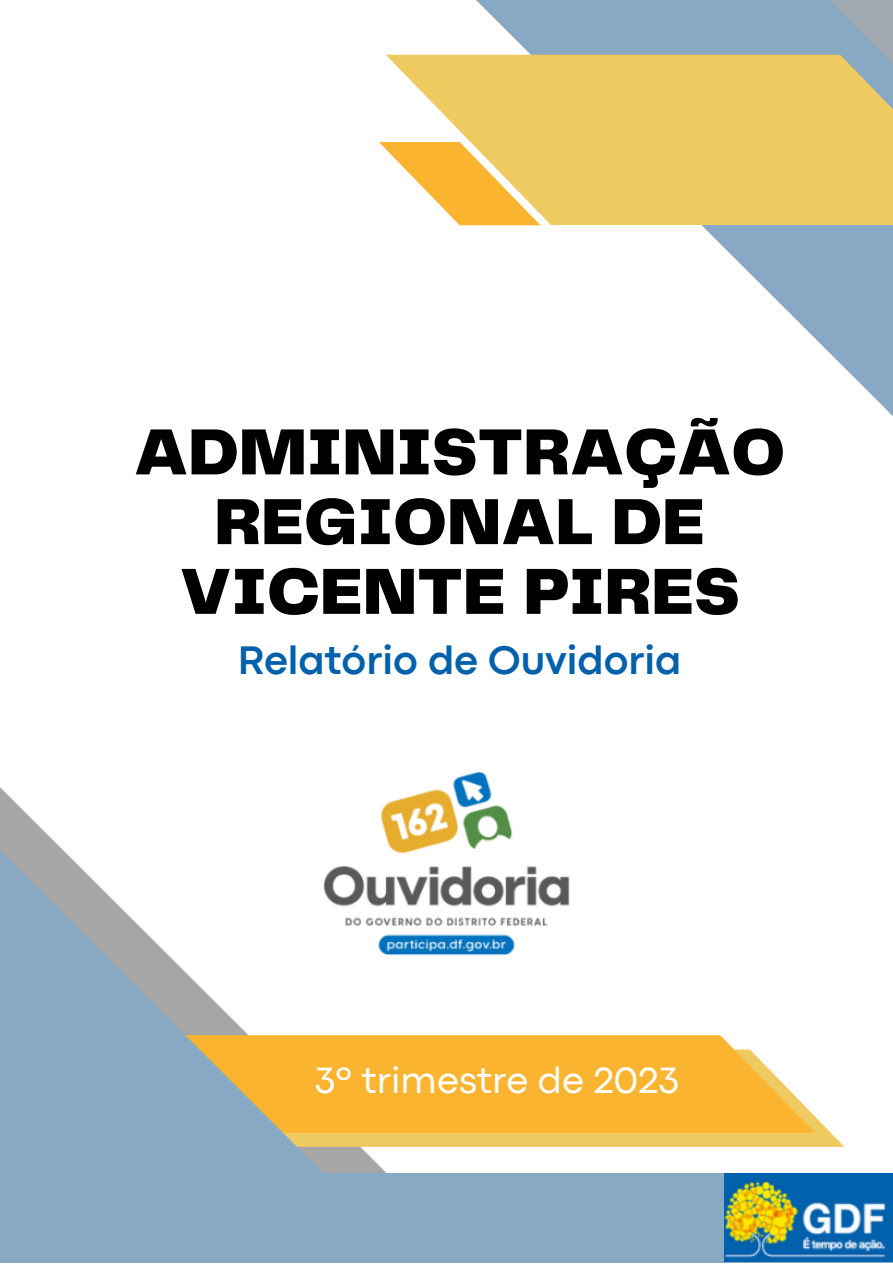
<style>
.page{position:relative;width:893px;height:1264px;background:#fff}
.page>*{position:absolute;margin:0;border:0;box-sizing:border-box;transform-origin:0 0}
.t1{font:900 67.5px/69.8px "Telegraf";color:#000;text-align:center}
.t2{font:700 41.55px "Codec Pro";color:#0361ac}
.t3{font:38.25px "Codec Pro";color:#fff}
</style>
<div class="page">
<svg style="left:505px;top:1115px;width:339px;height:31px;background:#efce6c"></svg>
<svg style="left:505px;top:1035px;width:309px;height:97px;background:#fabd48"></svg>
<svg style="left:0;top:787px;width:505px;height:475px"></svg>
<div style="left:156px;top:1173px;width:736px;height:89px;background:#88a9c3"></div>
<svg style="left:386px;top:0;width:254px;height:226px;fill:#88a9c3"></svg>
<svg style="left:386px;top:55px;width:254px;height:170px;background:#f0d073"></svg>
<svg style="left:640px;top:0;width:252px;height:415px"></svg>
<svg style="left:379px;top:142px;width:161px;height:83px"></svg>
<img style="left:301px;top:772px;width:269px;height:193px">
<img style="left:724px;top:1173px;width:168px;height:88px">
<p class="t1" style="left:134px;top:420px;width:652px">ADMINISTRAÇÃO<br>REGIONAL DE<br>VICENTE PIRES</p>
<p class="t2" style="left:238px;top:645px;width:445px">Relatório de Ouvidoria</p>
<p class="t3" style="left:315px;top:1066px;width:365px">3º trimestre de 2023</p>
</div>
